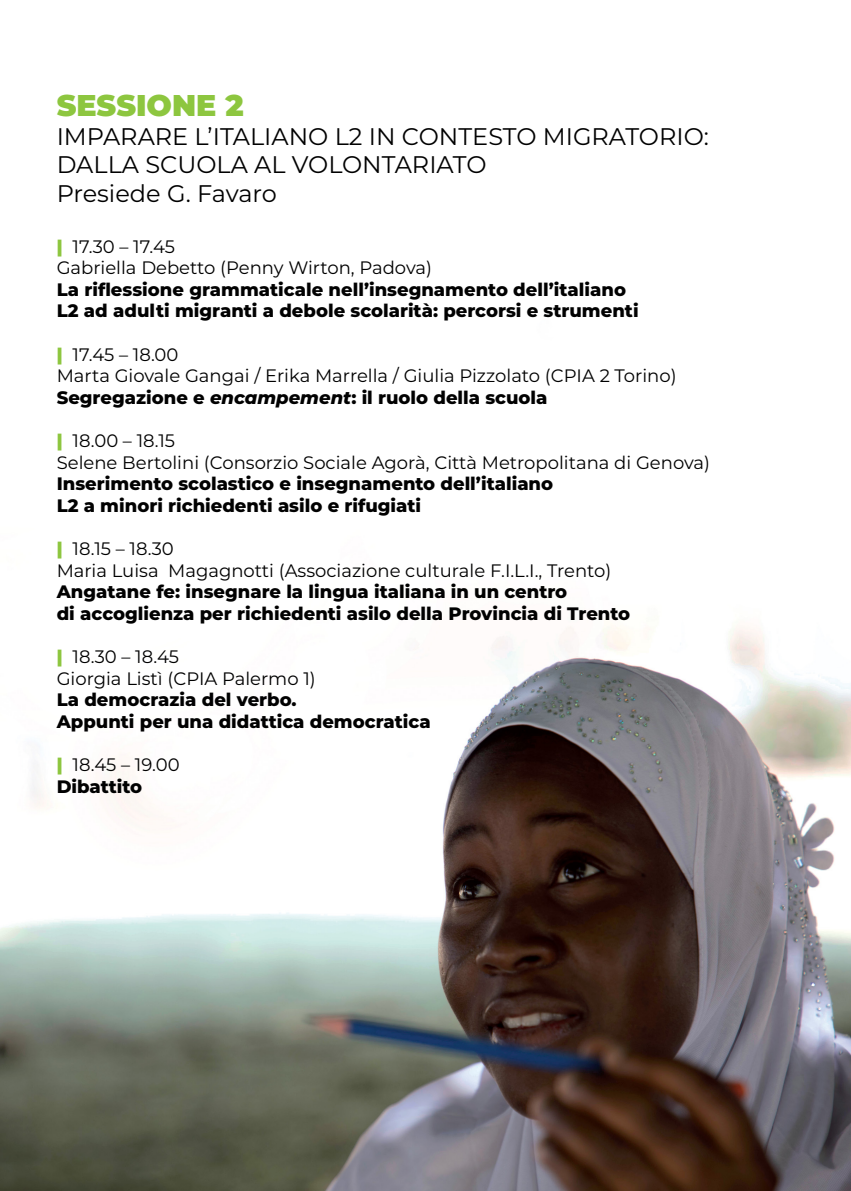
<style>
.page{position:relative;width:851px;height:1191px;background:#fff}
.page>*{position:absolute;margin:0;border:0;box-sizing:border-box;transform-origin:0 0}
.t1{font:900 30px "Montserrat";color:#8dc63f}
.t2{font:24px/28.8px "Montserrat";color:#010101}
.t3{font:18px/21.6px "Montserrat";color:#010101}
.t4{font:800 18px/21.6px "Montserrat";color:#010101}
.s1{font-weight:900;color:#8dc63f}
.s2{font-weight:800}
.s3{font-weight:800;font-style:italic}
</style>
<div class="page">
<img style="left:0;top:625px;width:850px;height:566px">
<h1 class="t1" style="left:57px;top:82px;width:188px">SESSIONE 2</h1>
<h2 class="t2" style="left:57px;top:121px;width:653px">IMPARARE L’ITALIANO L2 IN CONTESTO MIGRATORIO:<br>DALLA SCUOLA AL VOLONTARIATO<br>Presiede G. Favaro</h2>
<p class="t3" style="left:57px;top:235px;width:377px"><span class="s1">|</span> 17.30 – 17.45<br>Gabriella Debetto (Penny Wirton, Padova)</p>
<p class="t4" style="left:57px;top:277px;width:583px">La riflessione grammaticale nell’insegnamento dell’italiano<br>L2 ad adulti migranti a debole scolarità: percorsi e strumenti</p>
<p class="t3" style="left:57px;top:343px;width:621px"><span class="s1">|</span> 17.45 – 18.00<br>Marta Giovale Gangai / Erika Marrella / Giulia Pizzolato (CPIA 2 Torino)<br><span class="s2">Segregazione e</span> <span class="s3">encampement</span><span class="s2">: il ruolo della scuola</span></p>
<p class="t3" style="left:57px;top:429px;width:654px"><span class="s1">|</span> 18.00 – 18.15<br>Selene Bertolini (Consorzio Sociale Agorà, Città Metropolitana di Genova)</p>
<p class="t4" style="left:57px;top:472px;width:498px">Inserimento scolastico e insegnamento dell’italiano<br>L2 a minori richiedenti asilo e rifugiati</p>
<p class="t3" style="left:57px;top:537px;width:556px"><span class="s1">|</span> 18.15 – 18.30<br>Maria Luisa Magagnotti (Associazione culturale F.I.L.I., Trento)</p>
<p class="t4" style="left:57px;top:580px;width:575px">Angatane fe: insegnare la lingua italiana in un centro<br>di accoglienza per richiedenti asilo della Provincia di Trento</p>
<p class="t3" style="left:57px;top:645px;width:260px"><span class="s1">|</span> 18.30 – 18.45<br>Giorgia Listì (CPIA Palermo 1)</p>
<p class="t4" style="left:57px;top:688px;width:375px">La democrazia del verbo.<br>Appunti per una didattica democratica</p>
<p class="t3" style="left:57px;top:753px;width:124px"><span class="s1">|</span> 18.45 – 19.00<br><span class="s2">Dibattito</span></p>
</div>
